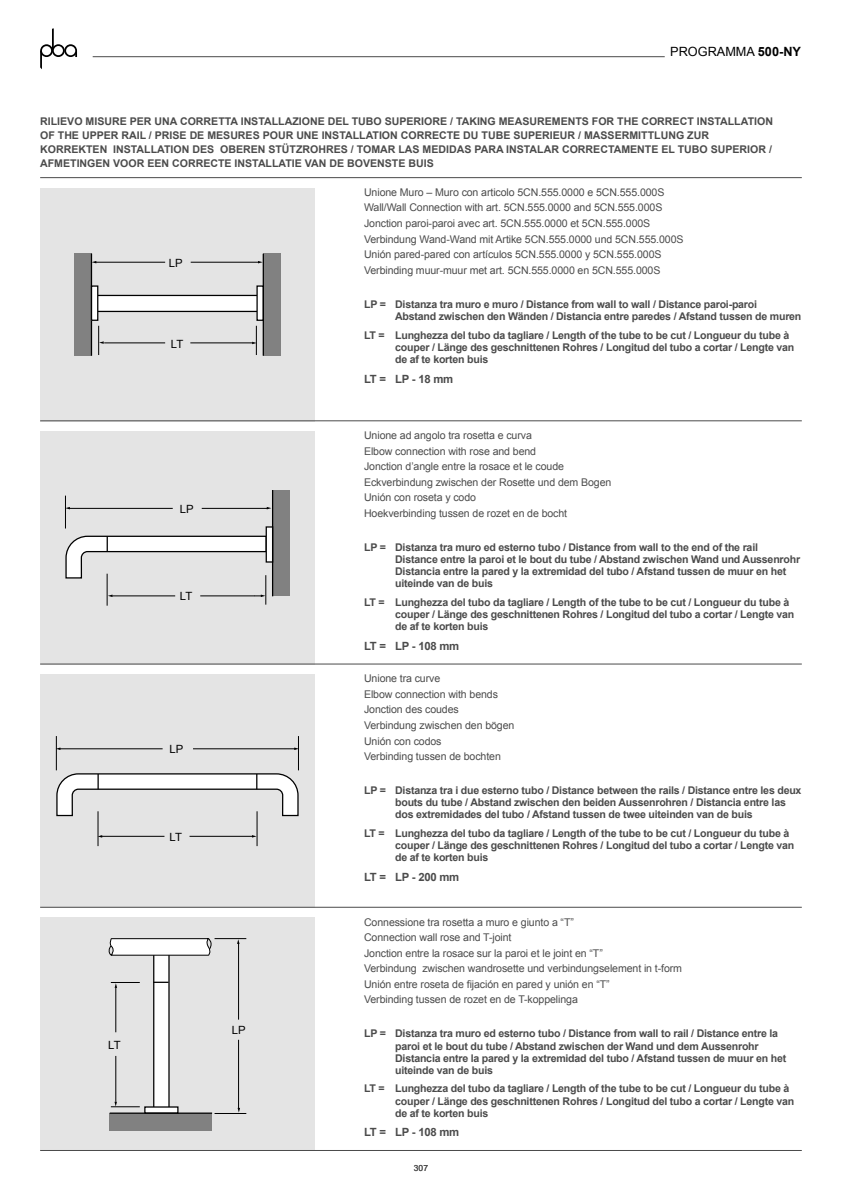
<style>
.page{position:relative;width:842px;height:1191px;background:#fff}
.page>*{position:absolute;margin:0;border:0;box-sizing:border-box;transform-origin:0 0}
.t1{font:12.8px "Arial";color:#000}
.t2{font:700 11.4px "Arial";letter-spacing:-.02em;color:#4b4b4b}
.t3{font:11.4px "Arial";letter-spacing:-.035em;color:#000}
.t4{font:700 10.6px/12px "Arial";letter-spacing:-.02em;color:#4b4b4b}
.t5{font:10.6px/15.6px "Arial";letter-spacing:-.01em;color:#4b4b4b}
.t6{font:700 10.6px/14.2px "Arial";color:#4b4b4b}
.t7{font:8.4px "Arial";color:#4b4b4b}
.s1{font-weight:700}
</style>
<div class="page">
<div style="left:40px;top:917px;width:275px;height:233px;background:#e4e4e4"></div>
<div style="left:40px;top:188px;width:275px;height:233px;background:#e4e4e4"></div>
<div style="left:40px;top:431px;width:275px;height:233px;background:#e4e4e4"></div>
<div style="left:40px;top:674px;width:275px;height:233px;background:#e4e4e4"></div>
<hr style="left:40px;top:177px;width:762px;height:1px;background:#4b4b4b">
<hr style="left:40px;top:1150px;width:762px;height:1px;background:#4b4b4b">
<hr style="left:40px;top:420px;width:762px;height:1px;background:#4b4b4b">
<hr style="left:40px;top:663px;width:762px;height:1px;background:#4b4b4b">
<hr style="left:40px;top:907px;width:762px;height:1px;background:#4b4b4b">
<div style="left:74px;top:253px;width:17px;height:103px;background:#818181"></div>
<div style="left:264px;top:253px;width:17px;height:103px;background:#818181"></div>
<div style="left:95px;top:295px;width:164px;height:16px;background:#fff"></div>
<div style="left:95px;top:295px;width:164px;height:17px;border:1px solid #000"></div>
<div style="left:257px;top:286px;width:6px;height:34px;background:#fff"></div>
<hr style="left:91px;top:253px;width:1px;height:103px;background:#000">
<hr style="left:263px;top:254px;width:1px;height:102px;background:#000">
<hr style="left:96px;top:262px;width:69px;height:1px;background:#000">
<hr style="left:191px;top:262px;width:68px;height:1px;background:#000">
<hr style="left:104px;top:342px;width:61px;height:1px;background:#000">
<hr style="left:190px;top:342px;width:62px;height:1px;background:#000">
<div style="left:92px;top:286px;width:6px;height:34px;background:#fff"></div>
<div style="left:91px;top:285px;width:7px;height:36px;border:1px solid #000"></div>
<svg style="left:252px;top:326px;width:5px;height:29px"></svg>
<svg style="left:98px;top:326px;width:6px;height:29px"></svg>
<div style="left:272px;top:490px;width:17px;height:106px;background:#818181"></div>
<hr style="left:202px;top:508px;width:66px;height:1px;background:#000">
<hr style="left:69px;top:508px;width:104px;height:1px;background:#000">
<hr style="left:107px;top:573px;width:1px;height:32px;background:#000">
<hr style="left:65px;top:495px;width:1px;height:33px;background:#000">
<div style="left:266px;top:527px;width:7px;height:35px;background:#fff"></div>
<hr style="left:272px;top:490px;width:1px;height:106px;background:#000">
<svg style="left:65px;top:535px;width:202px;height:69px"></svg>
<svg style="left:56px;top:773px;width:243px;height:43px"></svg>
<hr style="left:193px;top:748px;width:102px;height:1px;background:#000">
<hr style="left:60px;top:748px;width:103px;height:1px;background:#000">
<hr style="left:190px;top:836px;width:63px;height:1px;background:#000">
<hr style="left:100px;top:836px;width:64px;height:1px;background:#000">
<hr style="left:98px;top:811px;width:1px;height:35px;background:#000">
<hr style="left:56px;top:736px;width:1px;height:34px;background:#000">
<hr style="left:298px;top:736px;width:1px;height:34px;background:#000">
<hr style="left:257px;top:811px;width:1px;height:35px;background:#000">
<div style="left:110px;top:1113px;width:102px;height:17px;background:#818181"></div>
<hr style="left:238px;top:1039px;width:1px;height:69px;background:#000">
<hr style="left:238px;top:942px;width:1px;height:77px;background:#000">
<hr style="left:115px;top:1056px;width:1px;height:45px;background:#000">
<hr style="left:115px;top:987px;width:1px;height:45px;background:#000">
<div style="left:154px;top:954px;width:15px;height:155px;background:#fff"></div>
<div style="left:153px;top:953px;width:17px;height:157px;border:1px solid #000"></div>
<div style="left:145px;top:1107px;width:33px;height:6px;background:#fff"></div>
<svg style="left:108px;top:938px;width:104px;height:18px"></svg>
<hr style="left:110px;top:1112px;width:102px;height:1px;background:#000">
<svg style="left:153px;top:981px;width:16px;height:2px"></svg>
<hr style="left:215px;top:1113px;width:31px;height:1px;background:#000">
<hr style="left:215px;top:938px;width:31px;height:1px;background:#000">
<svg style="left:111px;top:982px;width:29px;height:6px"></svg>
<svg style="left:111px;top:1101px;width:29px;height:6px"></svg>
<hr style="left:93px;top:56px;width:572px;height:1px;background:#4b4b4b">
<svg style="left:40px;top:44px;width:13px;height:13px"></svg>
<svg style="left:40px;top:51px;width:2px;height:18px"></svg>
<div style="left:42px;top:46px;width:9px;height:9px;background:#fff;border-radius:50%"></div>
<svg style="left:52px;top:44px;width:13px;height:13px"></svg>
<svg style="left:52px;top:28px;width:2px;height:23px"></svg>
<div style="left:54px;top:46px;width:9px;height:9px;background:#fff;border-radius:50%"></div>
<svg style="left:64px;top:44px;width:13px;height:13px"></svg>
<svg style="left:75px;top:50px;width:2px;height:7px"></svg>
<div style="left:66px;top:46px;width:9px;height:9px;background:#fff;border-radius:50%"></div>
<p class="t1" style="left:670px;top:44px;width:132px">PROGRAMMA <span class="s1">500-NY</span></p>
<p class="t6" style="left:40px;top:114px;width:734px">RILIEVO MISURE PER UNA CORRETTA INSTALLAZIONE DEL TUBO SUPERIORE / TAKING MEASUREMENTS FOR THE CORRECT INSTALLATION OF THE UPPER RAIL / PRISE DE MESURES POUR UNE INSTALLATION CORRECTE DU TUBE SUPERIEUR / MASSERMITTLUNG ZUR KORREKTEN INSTALLATION DES OBEREN STÜTZROHRES / TOMAR LAS MEDIDAS PARA INSTALAR CORRECTAMENTE EL TUBO SUPERIOR / AFMETINGEN VOOR EEN CORRECTE INSTALLATIE VAN DE BOVENSTE BUIS</p>
<p class="t5" style="left:364px;top:184px;width:321px">Unione Muro – Muro con articolo 5CN.555.0000 e 5CN.555.000S Wall/Wall Connection with art. 5CN.555.0000 and 5CN.555.000S Jonction paroi-paroi avec art. 5CN.555.0000 et 5CN.555.000S Verbindung Wand-Wand mit Artike 5CN.555.0000 und 5CN.555.000S Unión pared-pared con artículos 5CN.555.0000 y 5CN.555.000S Verbinding muur-muur met art. 5CN.555.0000 en 5CN.555.000S</p>
<p class="t4" style="left:395px;top:298px;width:408px;text-indent:-31px">LP = Distanza tra muro e muro / Distance from wall to wall / Distance paroi-paroi<br>Abstand zwischen den Wänden / Distancia entre paredes / Afstand tussen de muren</p>
<p class="t4" style="left:395px;top:330px;width:401px;text-indent:-31px">LT = Lunghezza del tubo da tagliare / Length of the tube to be cut / Longueur du tube à couper / Länge des geschnittenen Rohres / Longitud del tubo a cortar / Lengte van de af te korten buis</p>
<p class="t2" style="left:364px;top:371px;width:91px">LT = LP - 18 mm</p>
<p class="t3" style="left:169px;top:255px;width:15px">LP</p>
<p class="t3" style="left:171px;top:337px;width:14px">LT</p>
<p class="t3" style="left:180px;top:501px;width:15px">LP</p>
<p class="t3" style="left:180px;top:588px;width:14px">LT</p>
<p class="t3" style="left:170px;top:741px;width:15px">LP</p>
<p class="t3" style="left:170px;top:829px;width:14px">LT</p>
<p class="t3" style="left:108px;top:1038px;width:14px">LT</p>
<p class="t3" style="left:232px;top:1023px;width:15px">LP</p>
<p class="t5" style="left:364px;top:427px;width:249px">Unione ad angolo tra rosetta e curva<br>Elbow connection with rose and bend<br>Jonction d’angle entre la rosace et le coude Eckverbindung zwischen der Rosette und dem Bogen Unión con roseta y codo<br>Hoekverbinding tussen de rozet en de bocht</p>
<p class="t4" style="left:395px;top:542px;width:406px;text-indent:-31px">LP = Distanza tra muro ed esterno tubo / Distance from wall to the end of the rail Distance entre la paroi et le bout du tube / Abstand zwischen Wand und Aussenrohr Distancia entre la pared y la extremidad del tubo / Afstand tussen de muur en het uiteinde van de buis</p>
<p class="t4" style="left:395px;top:597px;width:401px;text-indent:-31px">LT = Lunghezza del tubo da tagliare / Length of the tube to be cut / Longueur du tube à couper / Länge des geschnittenen Rohres / Longitud del tubo a cortar / Lengte van de af te korten buis</p>
<p class="t2" style="left:364px;top:638px;width:97px">LT = LP - 108 mm</p>
<p class="t5" style="left:364px;top:671px;width:152px">Unione tra curve<br>Elbow connection with bends<br>Jonction des coudes<br>Verbindung zwischen den bögen<br>Unión con codos<br>Verbinding tussen de bochten</p>
<p class="t4" style="left:395px;top:785px;width:408px;text-indent:-31px">LP = Distanza tra i due esterno tubo / Distance between the rails / Distance entre les deux bouts du tube / Abstand zwischen den beiden Aussenrohren / Distancia entre las dos extremidades del tubo / Afstand tussen de twee uiteinden van de buis</p>
<p class="t4" style="left:395px;top:828px;width:401px;text-indent:-31px">LT = Lunghezza del tubo da tagliare / Length of the tube to be cut / Longueur du tube à couper / Länge des geschnittenen Rohres / Longitud del tubo a cortar / Lengte van de af te korten buis</p>
<p class="t2" style="left:364px;top:869px;width:97px">LT = LP - 200 mm</p>
<p class="t5" style="left:364px;top:914px;width:319px">Connessione tra rosetta a muro e giunto a “T”<br>Connection wall rose and T-joint<br>Jonction entre la rosace sur la paroi et le joint en “T”<br>Verbindung zwischen wandrosette und verbindungselement in t-form Unión entre roseta de fijación en pared y unión en “T”<br>Verbinding tussen de rozet en de T-koppelinga</p>
<p class="t4" style="left:395px;top:1028px;width:393px;text-indent:-31px">LP = Distanza tra muro ed esterno tubo / Distance from wall to rail / Distance entre la paroi et le bout du tube / Abstand zwischen der Wand und dem Aussenrohr Distancia entre la pared y la extremidad del tubo / Afstand tussen de muur en het uiteinde van de buis</p>
<p class="t4" style="left:395px;top:1083px;width:401px;text-indent:-31px">LT = Lunghezza del tubo da tagliare / Length of the tube to be cut / Longueur du tube à couper / Länge des geschnittenen Rohres / Longitud del tubo a cortar / Lengte van de af te korten buis</p>
<p class="t2" style="left:364px;top:1124px;width:97px">LT = LP - 108 mm</p>
<p class="t7" style="left:414px;top:1162px;width:16px">307</p>
</div>
